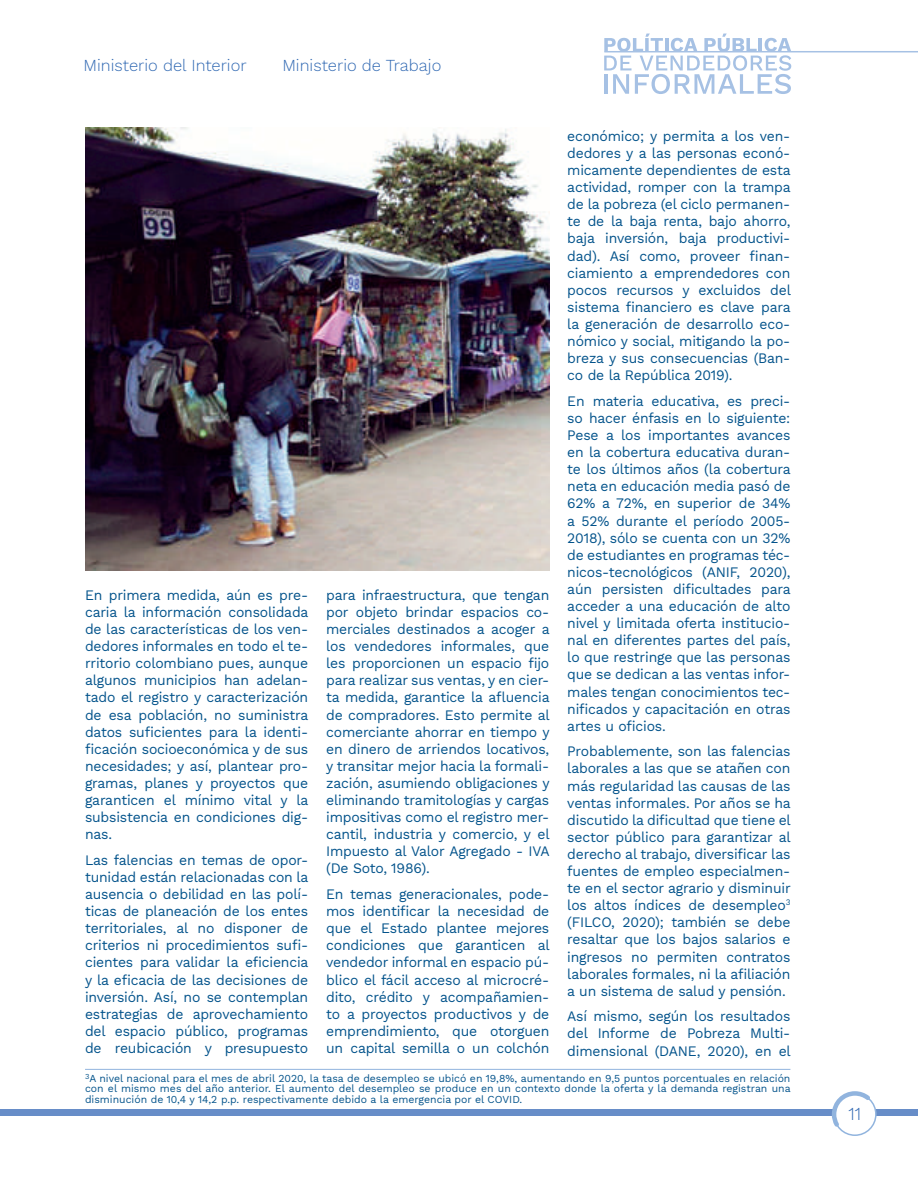
<style>
.page{position:relative;width:918px;height:1188px;background:#fff}
.page>*{position:absolute;margin:0;border:0;box-sizing:border-box;transform-origin:0 0}
.t1{font:300 18px "Work Sans";color:#3169b3}
.t2{font:300 16.5px "Work Sans";color:#3169b3}
.t3{font:14.25px/17.1px "Work Sans";letter-spacing:-.015em;color:#03538b;text-align:justify}
.t4{font:10.5px/10.5px "Work Sans";color:#03538b;text-align:justify}
</style>
<div class="page">
<div style="left:0;top:1110px;width:918px;height:6px;background:#678dc8"></div>
<hr style="left:604px;top:51px;width:314px;height:1px;background:#a6c1e4">
<svg style="left:604px;top:34px;width:187px;height:60px"></svg>
<div style="left:833px;top:1093px;width:44px;height:43px;border:2px solid #91b4de;border-radius:50%"></div>
<svg style="left:830px;top:1091px;width:44px;height:40px"></svg>
<img style="left:85px;top:128px;width:464px;height:442px">
<hr style="left:85px;top:1069px;width:705px;height:1px;background:#91b4de">
<p class="t2" style="left:84px;top:53px;width:165px">Ministerio del Interior</p>
<p class="t2" style="left:282px;top:53px;width:160px">Ministerio de Trabajo</p>
<p class="t3" style="left:567px;top:127px;width:225px">económico; y permita a los ven&shy;dedores y a las personas econó&shy;micamente dependientes de esta actividad, romper con la trampa de la pobreza (el ciclo permanen&shy;te de la baja renta, bajo ahorro, baja inversión, baja productivi&shy;dad). Así como, proveer finan&shy;ciamiento a emprendedores con pocos recursos y excluidos del sistema financiero es clave para la generación de desarrollo eco&shy;nómico y social, mitigando la po&shy;breza y sus consecuencias (Ban&shy;co de la República 2019).</p>
<p class="t3" style="left:567px;top:392px;width:225px">En materia educativa, es preci&shy;so hacer énfasis en lo siguiente:<br>Pese a los importantes avances en la cobertura educativa duran&shy;te los últimos años (la cobertura neta en educación media pasó de 62% a 72%, en superior de 34% a 52% durante el período 2005- 2018), sólo se cuenta con un 32% de estudiantes en programas téc&shy;nicos-tecnológicos (ANIF, 2020), aún persisten dificultades para acceder a una educación de alto nivel y limitada oferta institucio&shy;nal en diferentes partes del país, lo que restringe que las personas que se dedican a las ventas infor&shy;males tengan conocimientos tec&shy;nificados y capacitación en otras artes u oficios.</p>
<p class="t3" style="left:567px;top:742px;width:225px">Probablemente, son las falencias laborales a las que se atañen con más regularidad las causas de las ventas informales. Por años se ha discutido la dificultad que tiene el sector público para garantizar al derecho al trabajo, diversificar las fuentes de empleo especialmen&shy;te en el sector agrario y disminuir los altos índices de desempleo<sup>3 </sup>(FILCO, 2020); también se debe resaltar que los bajos salarios e ingresos no permiten contratos laborales formales, ni la afiliación a un sistema de salud y pensión.</p>
<p class="t3" style="left:567px;top:1007px;width:225px">Así mismo, según los resultados del Informe de Pobreza Multi&shy;dimensional (DANE, 2020), en el</p>
<p class="t4" style="left:85px;top:1072px;width:707px"><sup>3</sup>A nivel nacional para el mes de abril 2020, la tasa de desempleo se ubicó en 19,8%, aumentando en 9,5 puntos porcentuales en relación con el mismo mes del año anterior. El aumento del desempleo se produce en un contexto donde la oferta y la demanda registran una disminución de 10,4 y 14,2 p.p. respectivamente debido a la emergencia por el COVID.</p>
<p class="t3" style="left:85px;top:586px;width:225px">En primera medida, aún es pre&shy;caria la información consolidada de las características de los ven&shy;dedores informales en todo el te&shy;rritorio colombiano pues, aunque algunos municipios han adelan&shy;tado el registro y caracterización de esa población, no suministra datos suficientes para la identi&shy;ficación socioeconómica y de sus necesidades; y así, plantear pro&shy;gramas, planes y proyectos que garanticen el mínimo vital y la subsistencia en condiciones dig&shy;nas.</p>
<p class="t3" style="left:85px;top:851px;width:225px">Las falencias en temas de opor&shy;tunidad están relacionadas con la ausencia o debilidad en las polí&shy;ticas de planeación de los entes territoriales, al no disponer de criterios ni procedimientos sufi&shy;cientes para validar la eficiencia y la eficacia de las decisiones de inversión. Así, no se contemplan estrategias de aprovechamiento del espacio público, programas de reubicación y presupuesto</p>
<p class="t3" style="left:326px;top:586px;width:225px">para infraestructura, que tengan por objeto brindar espacios co&shy;merciales destinados a acoger a los vendedores informales, que les proporcionen un espacio fijo para realizar sus ventas, y en cier&shy;ta medida, garantice la afluencia de compradores. Esto permite al comerciante ahorrar en tiempo y en dinero de arriendos locativos, y transitar mejor hacia la formali&shy;zación, asumiendo obligaciones y eliminando tramitologías y cargas impositivas como el registro mer&shy;cantil, industria y comercio, y el Impuesto al Valor Agregado - IVA (De Soto, 1986).</p>
<p class="t3" style="left:326px;top:885px;width:225px">En temas generacionales, pode&shy;mos identificar la necesidad de que el Estado plantee mejores condiciones que garanticen al vendedor informal en espacio pú&shy;blico el fácil acceso al microcré&shy;dito, crédito y acompañamien&shy;to a proyectos productivos y de emprendimiento, que otorguen un capital semilla o un colchón</p>
<p class="t1" style="left:849px;top:1100px;width:14px">11</p>
</div>
